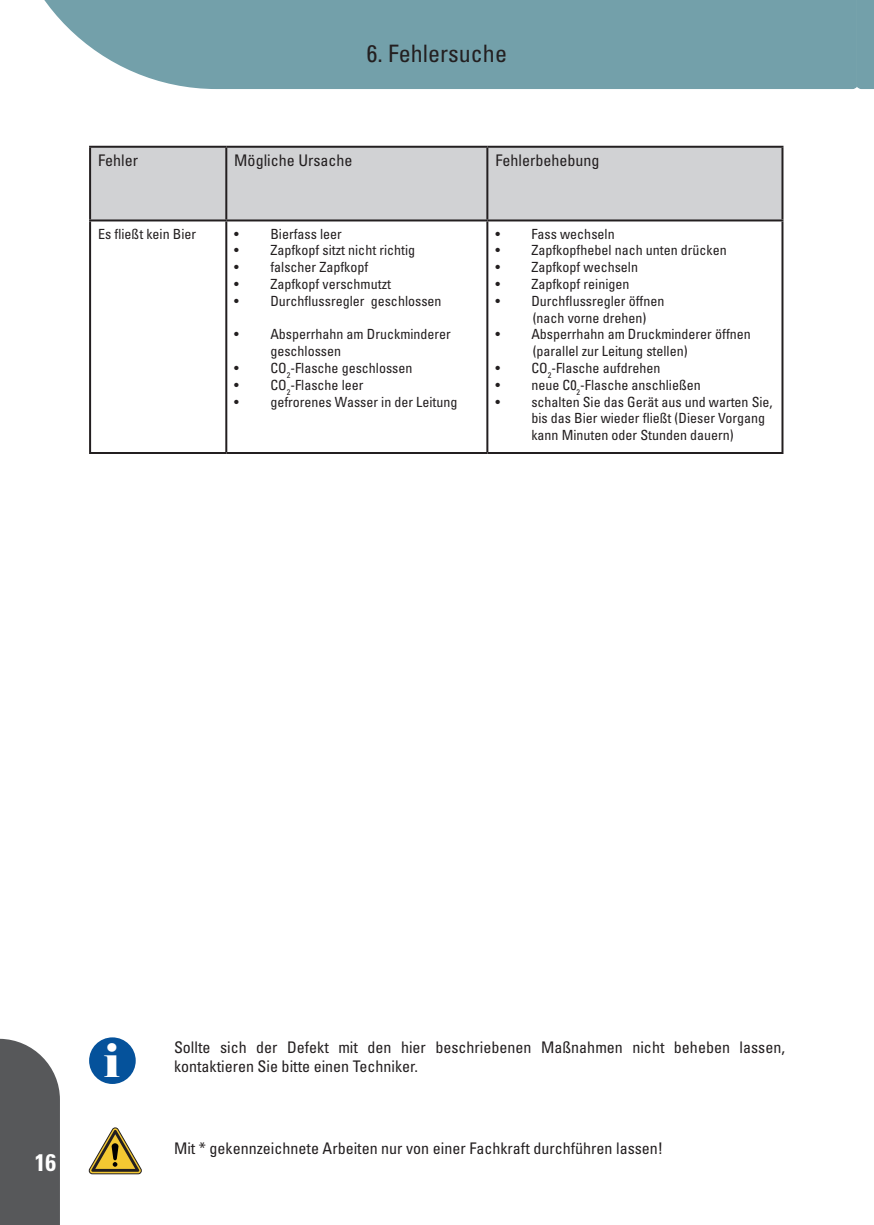
<style>
.page{position:relative;width:874px;height:1225px;background:#fff}
.page>*{position:absolute;margin:0;border:0;box-sizing:border-box;transform-origin:0 0}
.t1{font:46.2px "Elephant";color:#fff}
.t2{font:condensed 24px "Univers LT Std";color:#231f20}
.t3{font:700 condensed 24px "Univers LT Std";color:#fff}
.t4{font:condensed 16px/19.2px "Univers LT Std";color:#231f20}
.t5{font:condensed 14px/16.8px "Univers LT Std";color:#231f20}
</style>
<div class="page">
<svg style="left:0;top:1038px;width:60px;height:187px"></svg>
<div style="left:856px;top:0;width:17px;height:89px;background:#73a0aa"></div>
<div style="left:44px;top:0;width:812px;height:89px;background:#73a0aa"></div>
<svg style="left:88px;top:1127px;width:54px;height:47px"></svg>
<div style="left:89px;top:1037px;width:47px;height:47px;background:#05529b;border-radius:50%"></div>
<div style="left:91px;top:148px;width:690px;height:71px;background:#d1d2d4"></div>
<hr style="left:89px;top:146px;width:137px;height:2px;background:#231f20">
<hr style="left:89px;top:148px;width:2px;height:71px;background:#231f20">
<hr style="left:226px;top:146px;width:261px;height:2px;background:#231f20">
<hr style="left:225px;top:148px;width:2px;height:71px;background:#231f20">
<hr style="left:487px;top:146px;width:296px;height:2px;background:#231f20">
<hr style="left:486px;top:148px;width:2px;height:71px;background:#231f20">
<hr style="left:781px;top:148px;width:2px;height:71px;background:#231f20">
<hr style="left:89px;top:219px;width:137px;height:2px;background:#231f20">
<hr style="left:89px;top:221px;width:2px;height:231px;background:#231f20">
<hr style="left:226px;top:219px;width:261px;height:2px;background:#231f20">
<hr style="left:225px;top:221px;width:2px;height:231px;background:#231f20">
<hr style="left:487px;top:219px;width:296px;height:2px;background:#231f20">
<hr style="left:486px;top:221px;width:2px;height:231px;background:#231f20">
<hr style="left:781px;top:221px;width:2px;height:231px;background:#231f20">
<hr style="left:89px;top:452px;width:137px;height:2px;background:#231f20">
<hr style="left:226px;top:452px;width:261px;height:2px;background:#231f20">
<hr style="left:487px;top:452px;width:296px;height:2px;background:#231f20">
<h2 class="t2" style="left:367px;top:38px;width:141px">6. Fehlersuche</h2>
<p class="t4" style="left:98px;top:151px;width:41px">Fehler</p>
<p class="t4" style="left:234px;top:151px;width:120px">Mögliche Ursache</p>
<p class="t4" style="left:495px;top:151px;width:105px">Fehlerbehebung</p>
<p class="t5" style="left:98px;top:225px;width:99px">Es fließt kein Bier</p>
<p class="t5" style="left:234px;top:225px;width:109px">• Bierfass leer</p>
<p class="t5" style="left:234px;top:242px;width:182px">• Zapfkopf sitzt nicht richtig</p>
<p class="t5" style="left:234px;top:259px;width:135px">• falscher Zapfkopf</p>
<p class="t5" style="left:234px;top:275px;width:158px">• Zapfkopf verschmutzt</p>
<p class="t5" style="left:234px;top:292px;width:209px">• Durchflussregler geschlossen</p>
<p class="t5" style="left:270px;top:326px;width:182px;text-indent:-36px">• Absperrhahn am Druckminderer geschlossen</p>
<p class="t5" style="left:234px;top:359px;width:180px">• CO<sub>2</sub>-Flasche geschlossen</p>
<p class="t5" style="left:234px;top:376px;width:131px">• CO<sub>2</sub>-Flasche leer</p>
<p class="t5" style="left:234px;top:393px;width:224px">• gefrorenes Wasser in der Leitung</p>
<p class="t5" style="left:495px;top:225px;width:121px">• Fass wechseln</p>
<p class="t5" style="left:495px;top:242px;width:233px">• Zapfkopfhebel nach unten drücken</p>
<p class="t5" style="left:495px;top:259px;width:144px">• Zapfkopf wechseln</p>
<p class="t5" style="left:495px;top:275px;width:135px">• Zapfkopf reinigen</p>
<p class="t5" style="left:532px;top:292px;width:133px;text-indent:-37px">• Durchflussregler öffnen (nach vorne drehen)</p>
<p class="t5" style="left:532px;top:326px;width:219px;text-indent:-37px">• Absperrhahn am Druckminderer öffnen (parallel zur Leitung stellen)</p>
<p class="t5" style="left:495px;top:359px;width:166px">• CO<sub>2</sub>-Flasche aufdrehen</p>
<p class="t5" style="left:495px;top:376px;width:207px">• neue C0<sub>2</sub>-Flasche anschließen</p>
<p class="t5" style="left:531px;top:393px;width:243px;text-indent:-36px">• schalten Sie das Gerät aus und warten Sie, bis das Bier wieder fließt (Dieser Vorgang kann Minuten oder Stunden dauern)</p>
<h2 class="t3" style="left:35px;top:1147px;width:23px">16</h2>
<h1 class="t1" style="left:104px;top:1031px;width:17px">i</h1>
<p class="t4" style="left:174px;top:1037px;width:612px">Sollte sich der Defekt mit den hier beschriebenen Maßnahmen nicht beheben lassen, kontaktieren Sie bitte einen Techniker.</p>
<p class="t4" style="left:174px;top:1138px;width:490px">Mit * gekennzeichnete Arbeiten nur von einer Fachkraft durchführen lassen!</p>
</div>
